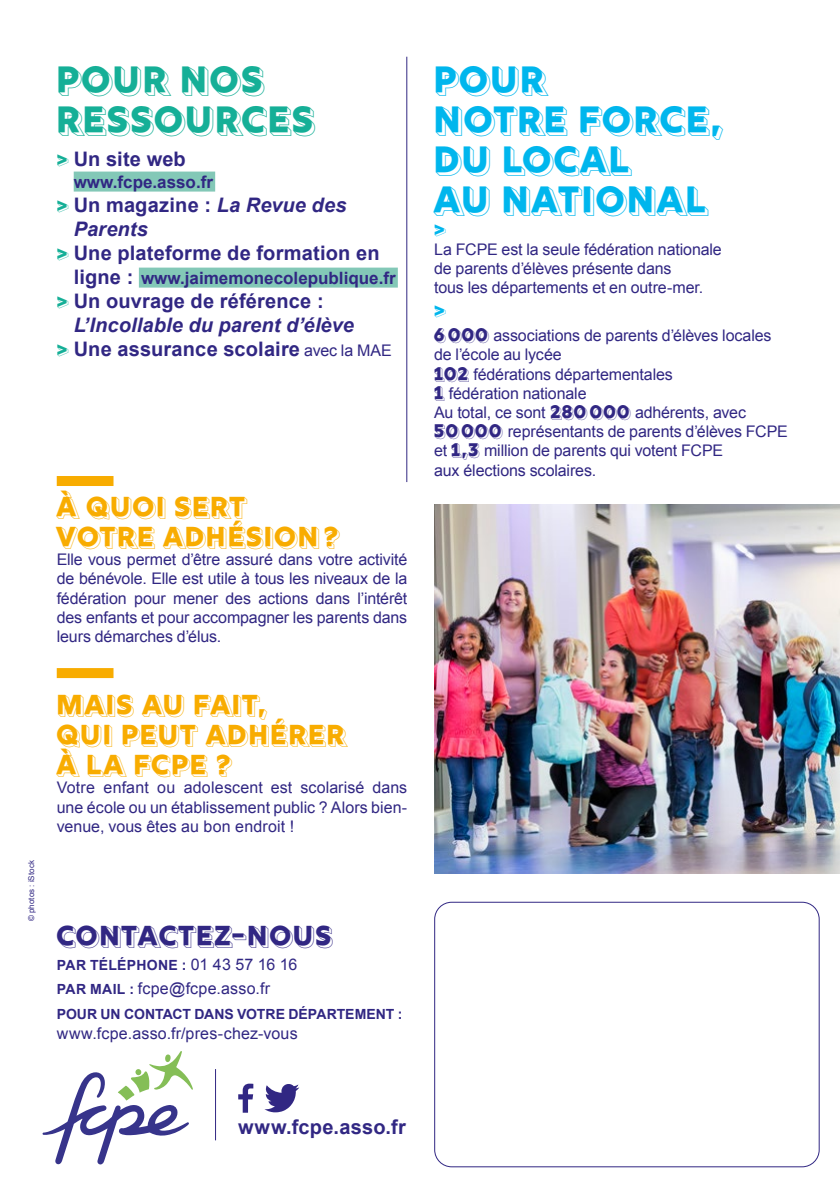
<style>
.page{position:relative;width:840px;height:1191px;background:#fff}
.page>*{position:absolute;margin:0;border:0;box-sizing:border-box;transform-origin:0 0}
.t1{font:40px/40px "Rig Bold Reverse";letter-spacing:-.005em;color:#00b6ed}
.t2{font:40px/40px "Rig Bold Reverse";letter-spacing:.005em;color:#15af97}
.t3{font:30px/30px "Rig Bold Reverse";color:#f8ac00}
.t4{font:30px "Rig Bold Reverse";letter-spacing:-.005em;color:#312783}
.t5{font:700 20px "Arial";letter-spacing:.01em;color:#312783}
.t6{font:italic 700 20px "Arial";letter-spacing:.005em;color:#312783}
.t7{font:20px "Rig Bold Reverse";color:#00b6ed}
.t8{font:700 17px "Arial";color:#312783}
.t9{font:16px/19.2px "Arial";letter-spacing:-.01em;color:#312783;text-align:justify}
.t10{font:16px "Arial";letter-spacing:.015em;color:#312783}
.t11{font:700 14px "Arial";color:#312783}
.t12{font:700 14px "Arial";letter-spacing:.02em;color:#312783}
.t13{font:8px "Arial";letter-spacing:.01em;color:#312783}
.s1{font-family:"Rig Bold Reverse";font-weight:400;color:#15af97}
.s2{font-style:italic}
.s3{font-size:20px}
.s4{font-weight:400;font-size:16px}
.s5{font-weight:700;font-size:14px}
.s6{font-family:"Rig Bold Reverse";font-size:20px}
</style>
<div class="page">
<div style="left:74px;top:172px;width:141px;height:20px;background:#83c8b7"></div>
<div style="left:139px;top:268px;width:258px;height:20px;background:#83c8b7"></div>
<div style="left:57px;top:476px;width:56px;height:10px;background:#f8ac00"></div>
<div style="left:57px;top:668px;width:56px;height:10px;background:#f8ac00"></div>
<hr style="left:406px;top:57px;width:1px;height:425px;background:#312783">
<img style="left:434px;top:504px;width:405px;height:370px">
<div style="left:434px;top:901px;width:385px;height:266px;border:1px solid #312783;border-radius:17px"></div>
<svg style="left:264px;top:1084px;width:35px;height:28px"></svg>
<svg style="left:238px;top:1083px;width:15px;height:29px"></svg>
<svg style="left:42px;top:1051px;width:151px;height:113px"></svg>
<hr style="left:215px;top:1069px;width:1px;height:71px;background:#312783">
<h1 class="t2" style="left:57px;top:62px;width:260px">POUR NOS<br>RESSOURCES</h1>
<p class="t5" style="left:57px;top:145px;width:130px"><span class="s1">&gt;</span> Un site web</p>
<p class="t8" style="left:74px;top:170px;width:141px">www.fcpe.asso.fr</p>
<p class="t5" style="left:57px;top:191px;width:291px"><span class="s1">&gt;</span> Un magazine : <span class="s2">La Revue des</span></p>
<p class="t6" style="left:74px;top:216px;width:76px">Parents</p>
<p class="t5" style="left:57px;top:239px;width:324px"><span class="s1">&gt;</span> Une plateforme de formation en</p>
<p class="t8" style="left:74px;top:266px;width:323px"><span class="s3">ligne :</span> www.jaimemonecolepublique.fr</p>
<p class="t5" style="left:57px;top:287px;width:268px"><span class="s1">&gt;</span> Un ouvrage de référence :</p>
<p class="t6" style="left:74px;top:312px;width:281px">L’Incollable du parent d’élève</p>
<p class="t5" style="left:57px;top:335px;width:336px"><span class="s1">&gt;</span> Une assurance scolaire <span class="s4">avec la MAE</span></p>
<h2 class="t3" style="left:57px;top:494px;width:285px">À QUOI SERT<br>VOTRE ADHÉSION?</h2>
<p class="t9" style="left:57px;top:550px;width:352px">Elle vous permet d’être assuré dans votre activité de bénévole. Elle est utile à tous les niveaux de la fédération pour mener des actions dans l’intérêt des enfants et pour accompagner les parents dans leurs démarches d’élus.</p>
<p class="t13" style="left:26px;top:921px;width:62px;rotate:-90deg">© photos : iStock</p>
<h2 class="t3" style="left:57px;top:692px;width:291px">MAIS AU FAIT,<br>QUI PEUT ADHÉRER<br>À LA FCPE ?</h2>
<p class="t9" style="left:57px;top:778px;width:352px">Votre enfant ou adolescent est scolarisé dans une école ou un établissement public ? Alors bien&shy;venue, vous êtes au bon endroit !</p>
<h2 class="t4" style="left:57px;top:918px;width:278px">CONTACTEZ-NOUS</h2>
<p class="t12" style="left:57px;top:955px;width:242px">PAR TÉLÉPHONE : <span class="s4">01 43 57 16 16</span></p>
<p class="t10" style="left:57px;top:978px;width:215px"><span class="s5">PAR MAIL :</span> fcpe@fcpe.asso.fr</p>
<p class="t11" style="left:57px;top:1005px;width:347px">POUR UN CONTACT DANS VOTRE DÉPARTEMENT :</p>
<p class="t10" style="left:57px;top:1022px;width:242px">www.fcpe.asso.fr/pres-chez-vous</p>
<h1 class="t1" style="left:434px;top:62px;width:291px">POUR<br>NOTRE FORCE,<br>DU LOCAL<br>AU NATIONAL</h1>
<p class="t7" style="left:434px;top:218px;width:14px">&gt;</p>
<p class="t9" style="left:434px;top:240px;width:289px;text-align:left">La FCPE est la seule fédération nationale de parents d’élèves présente dans<br>tous les départements et en outre-mer.</p>
<p class="t7" style="left:434px;top:300px;width:14px">&gt;</p>
<p class="t9" style="left:434px;top:326px;width:355px;text-align:left"><span class="s6">6000</span> associations de parents d’élèves locales de l’école au lycée<br><span class="s6">102</span> fédérations départementales<br><span class="s6">1</span> fédération nationale<br>Au total, ce sont <span class="s6">280000</span> adhérents, avec <span class="s6">50000</span> représentants de parents d’élèves FCPE et <span class="s6">1,3</span> million de parents qui votent FCPE<br>aux élections scolaires.</p>
<p class="t5" style="left:238px;top:1114px;width:169px">www.fcpe.asso.fr</p>
</div>
